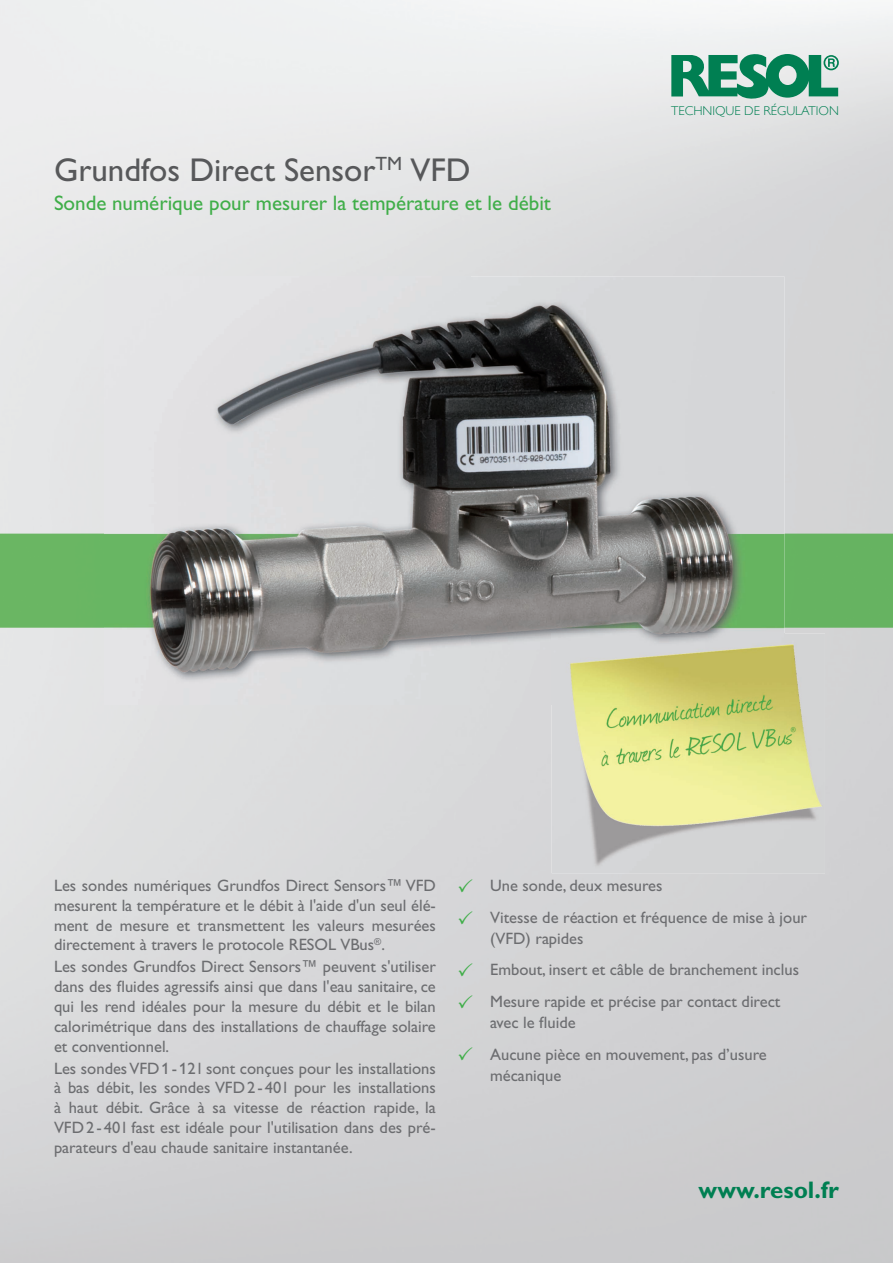
<style>
.page{position:relative;width:893px;height:1263px;background:#fff}
.page>*{position:absolute;margin:0;border:0;box-sizing:border-box;transform-origin:0 0}
.t1{font:33px "Gill Alt One";color:#57585a}
.t2{font:700 24px "Gill Alt One";color:#007f52}
.t3{font:21px "Gill Alt One";color:#40ae49}
.t4{font:16.5px/19.8px "Gill Alt One";color:#6c6d70}
.t5{font:300 12.75px "Gill Sans";color:#007f52}
</style>
<div class="page">
<img style="left:0;top:0;width:893px;height:1263px">
<img style="left:104px;top:276px;width:366px;height:428px">
<img style="left:470px;top:276px;width:314px;height:375px">
<div style="left:470px;top:651px;width:82px;height:53px;background:#d8d9da"></div>
<img style="left:552px;top:634px;width:273px;height:239px">
<img style="left:552px;top:634px;width:232px;height:70px">
<svg style="left:671px;top:54px;width:168px;height:45px;background:#53a588"></svg>
<svg style="left:459px;top:878px;width:13px;height:14px"></svg>
<svg style="left:459px;top:910px;width:13px;height:14px"></svg>
<svg style="left:459px;top:963px;width:13px;height:13px"></svg>
<svg style="left:459px;top:994px;width:13px;height:14px"></svg>
<svg style="left:459px;top:1047px;width:13px;height:14px"></svg>
<h1 class="t1" style="left:54px;top:151px;width:418px">Grundfos Direct Sensor<sup>TM</sup> VFD</h1>
<p class="t3" style="left:54px;top:191px;width:498px">Sonde numérique pour mesurer la température et le débit</p>
<p class="t5" style="left:671px;top:103px;width:169px">TECHNIQUE DE RÉGULATION</p>
<p class="t4" style="left:54px;top:875px;width:383px;text-align:justify">Les sondes numériques Grundfos Direct Sensors™ VFD mesurent la température et le débit à l'aide d'un seul élé&shy;ment de mesure et transmettent les valeurs mesurées directement à travers le protocole RESOL VBus<sup>®</sup>.</p>
<p class="t4" style="left:54px;top:957px;width:383px;text-align:justify">Les sondes Grundfos Direct Sensors™ peuvent s'utiliser dans des fluides agressifs ainsi que dans l'eau sanitaire, ce qui les rend idéales pour la mesure du débit et le bilan calorimétrique dans des installations de chauffage solaire et conventionnel.</p>
<p class="t4" style="left:54px;top:1058px;width:383px;text-align:justify">Les sondes VFD 1 - 12 l sont conçues pour les installations à bas débit, les sondes VFD 2 - 40 l pour les installations à haut débit. Grâce à sa vitesse de réaction rapide, la VFD 2 - 40 l fast est idéale pour l'utilisation dans des pré&shy;parateurs d'eau chaude sanitaire instantanée.</p>
<p class="t4" style="left:490px;top:870px;width:318px;line-height:31.7px">Une sonde, deux mesures<br>Vitesse de réaction et fréquence de mise à jour</p>
<p class="t4" style="left:490px;top:922px;width:310px;line-height:31.7px">(VFD) rapides<br>Embout, insert et câble de branchement inclus<br>Mesure rapide et précise par contact direct</p>
<p class="t4" style="left:490px;top:1006px;width:278px;line-height:31.7px">avec le fluide<br>Aucune pièce en mouvement, pas d’usure</p>
<p class="t4" style="left:490px;top:1065px;width:73px">mécanique</p>
<h2 class="t2" style="left:699px;top:1175px;width:142px">www.resol.fr</h2>
</div>
